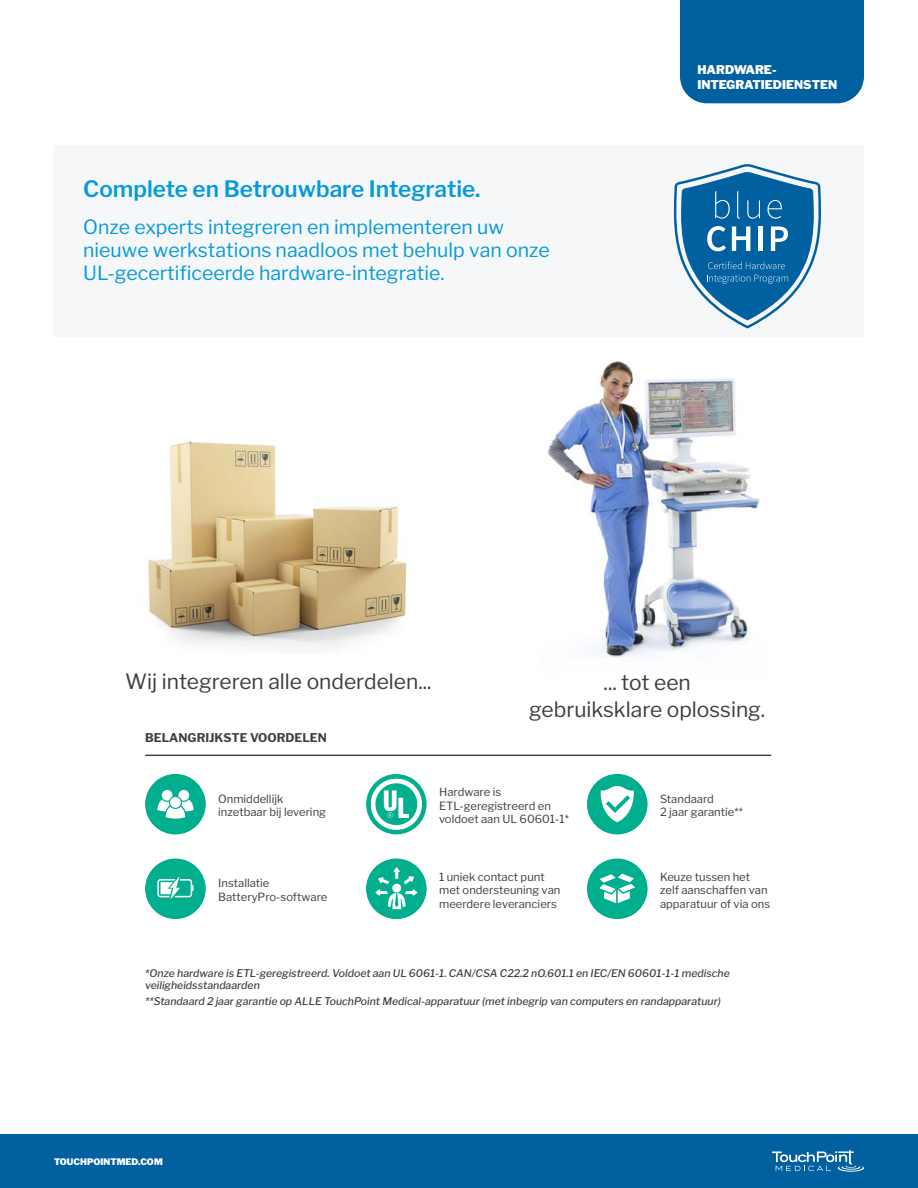
<style>
.page{position:relative;width:918px;height:1188px;background:#fff}
.page>*{position:absolute;margin:0;border:0;box-sizing:border-box;transform-origin:0 0}
.Subtitle_-_callout{font:600 22.5px "Libre Franklin";color:#069ad9}
.Product_Specs{font:21px/26.4px "Libre Franklin";color:#3e3e3f;text-align:center}
.Subtitle_-_callout-2{font:19.5px/23.4px "Libre Franklin";color:#069ad9}
.Category_Tab{font:900 12px/14.4px "Libre Franklin";color:#fff}
.Title_-_Key_Benefits{font:700 12px "Libre Franklin";color:#3e3e3f}
.Product_Specs-2{font:11.25px/13.5px "Libre Franklin";color:#3e3e3f}
.Product_Specs-3{font:italic 500 10.5px/12.6px "Libre Franklin";color:#3e3e3f}
.t1{font:900 9px "Libre Franklin";color:#fff}
</style>
<div class="page">
<div style="left:0;top:1134px;width:918px;height:54px;background:#0060a0"></div>
<svg style="left:772px;top:1150px;width:92px;height:22px"></svg>
<div style="left:53px;top:146px;width:810px;height:192px;background:#f5f7f9"></div>
<div style="left:680px;top:0;width:184px;height:103px;background:#0060a0"></div>
<hr style="left:145px;top:755px;width:626px;height:1px;background:#3e3e3f">
<div style="left:145px;top:774px;width:61px;height:60px;background:#01af8e;border-radius:50%"></div>
<svg style="left:157px;top:790px;width:37px;height:29px"></svg>
<div style="left:145px;top:859px;width:61px;height:60px;background:#01af8e;border-radius:50%"></div>
<svg style="left:157px;top:876px;width:37px;height:23px"></svg>
<svg style="left:366px;top:774px;width:61px;height:60px"></svg>
<svg style="left:371px;top:779px;width:51px;height:51px"></svg>
<div style="left:587px;top:774px;width:60px;height:60px;background:#01af8e;border-radius:50%"></div>
<svg style="left:601px;top:786px;width:33px;height:36px"></svg>
<div style="left:587px;top:859px;width:60px;height:60px;background:#01af8e;border-radius:50%"></div>
<svg style="left:599px;top:874px;width:36px;height:29px"></svg>
<div style="left:366px;top:859px;width:61px;height:60px;background:#01af8e;border-radius:50%"></div>
<svg style="left:375px;top:867px;width:42px;height:42px"></svg>
<svg style="left:674px;top:164px;width:147px;height:164px"></svg>
<img style="left:147px;top:440px;width:260px;height:207px">
<img style="left:547px;top:361px;width:213px;height:297px">
<p class="Subtitle_-_callout" style="left:83px;top:175px;width:399px">Complete en Betrouwbare Integratie.</p>
<p class="Subtitle_-_callout-2" style="left:83px;top:215px;width:468px">Onze experts integreren en implementeren uw nieuwe werkstations naadloos met behulp van onze<br>UL-gecertificeerde hardware-integratie.</p>
<p class="Category_Tab" style="left:697px;top:63px;width:141px">HARDWARE-<br>INTEGRATIEDIENSTEN</p>
<p class="Product_Specs" style="left:125px;top:668px;width:308px">Wij integreren alle onderdelen...</p>
<p class="Product_Specs" style="left:529px;top:670px;width:238px">... tot een<br>gebruiksklare oplossing.</p>
<p class="Title_-_Key_Benefits" style="left:145px;top:731px;width:183px">BELANGRIJKSTE VOORDELEN</p>
<p class="Product_Specs-2" style="left:218px;top:792px;width:109px">Onmiddellijk inzetbaar bij levering</p>
<p class="Product_Specs-2" style="left:218px;top:877px;width:111px">Installatie<br>BatteryPro-software</p>
<p class="Product_Specs-2" style="left:439px;top:785px;width:131px">Hardware is<br>ETL-geregistreerd en voldoet aan UL 60601-1*</p>
<p class="Product_Specs-2" style="left:660px;top:792px;width:84px">Standaard<br>2 jaar garantie**</p>
<p class="Product_Specs-2" style="left:439px;top:870px;width:123px">1 uniek contact punt met ondersteuning van meerdere leveranciers</p>
<p class="Product_Specs-2" style="left:660px;top:870px;width:112px">Keuze tussen het zelf aanschaffen van apparatuur of via ons</p>
<p class="Product_Specs-3" style="left:145px;top:966px;width:586px">*Onze hardware is ETL-geregistreerd. Voldoet aan UL 6061-1. CAN/CSA C22.2 nO.601.1 en IEC/EN 60601-1-1 medische veiligheidsstandaarden</p>
<p class="Product_Specs-3" style="left:145px;top:995px;width:577px">**Standaard 2 jaar garantie op ALLE TouchPoint Medical-apparatuur (met inbegrip van computers en randapparatuur)</p>
<p class="t1" style="left:54px;top:1157px;width:110px">TOUCHPOINTMED.COM</p>
</div>
